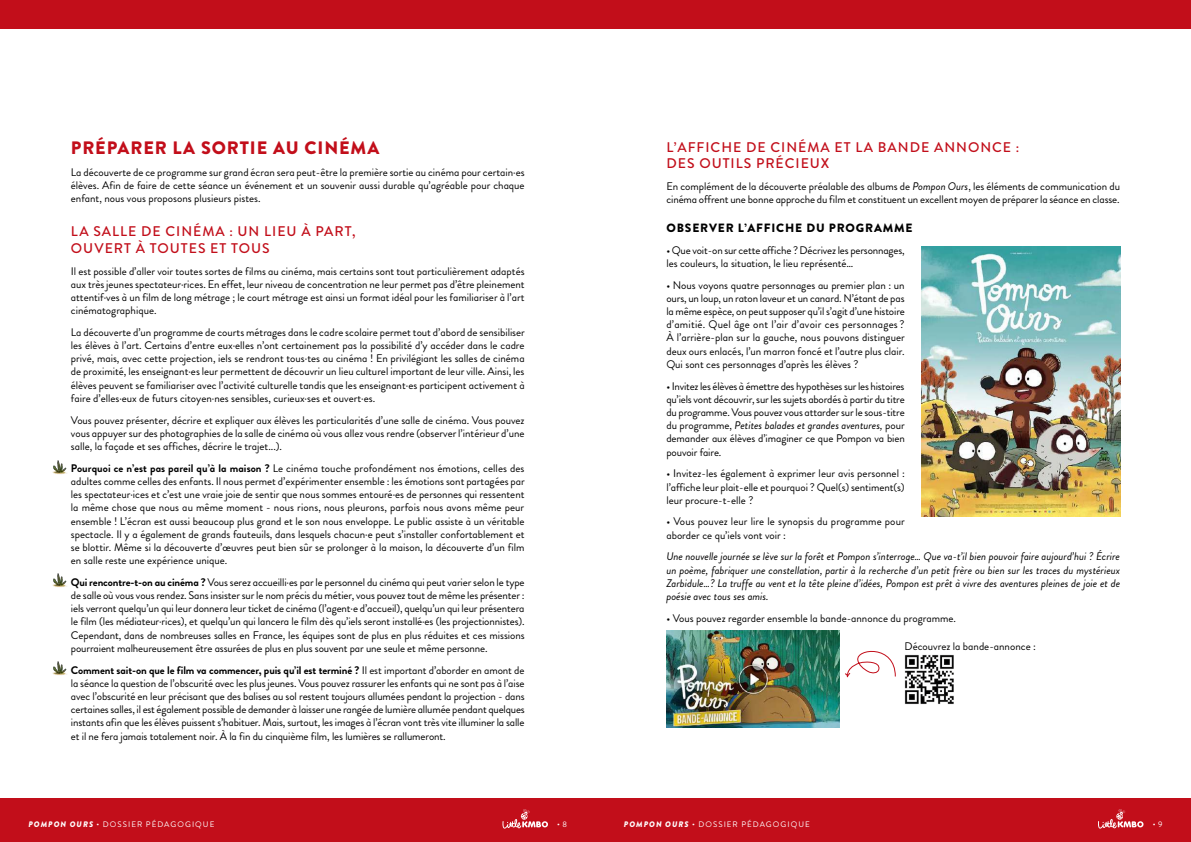
<style>
.page{position:relative;width:1191px;height:842px;background:#fff}
.page>*{position:absolute;margin:0;border:0;box-sizing:border-box;transform-origin:0 0}
.t1{font:900 18px "Brandon Grotesque";letter-spacing:.05em;color:#c20e1a}
.t2{font:500 14px/16.8px "Brandon Grotesque";letter-spacing:.07em;color:#c20e1a}
.t3{font:900 12px "Brandon Grotesque";letter-spacing:.07em;color:#000}
.t4{font:11px/13.2px "Brandon Grotesque";color:#000;text-align:justify}
.t5{font:italic 11px/13.2px "Brandon Grotesque";color:#000;text-align:justify}
.t6{font:8px "Brandon Grotesque";letter-spacing:.13em;color:#fff}
.s1{font-weight:700}
.s2{font-style:italic}
.s3{font-weight:900;font-style:italic}
</style>
<div class="page">
<div style="left:0;top:798px;width:1191px;height:44px;background:#c20e1a"></div>
<svg style="left:502px;top:809px;width:46px;height:19px"></svg>
<div style="left:0;top:0;width:1191px;height:28px;background:#c20e1a"></div>
<svg style="left:1098px;top:809px;width:45px;height:19px"></svg>
<img style="left:921px;top:247px;width:199px;height:270px">
<img style="left:904px;top:655px;width:50px;height:49px">
<svg style="left:845px;top:650px;width:51px;height:28px"></svg>
<img style="left:52px;top:661px;width:15px;height:14px">
<img style="left:52px;top:573px;width:15px;height:14px">
<img style="left:52px;top:460px;width:15px;height:14px">
<img style="left:666px;top:631px;width:173px;height:97px">
<h1 class="t1" style="left:71px;top:135px;width:310px">PRÉPARER LA SORTIE AU CINÉMA</h1>
<p class="t4" style="left:71px;top:166px;width:455px">La découverte de ce programme sur grand écran sera peut-être la première sortie au cinéma pour certain·es élèves. Afin de faire de cette séance un événement et un souvenir aussi durable qu’agréable pour chaque enfant, nous vous proposons plusieurs pistes.</p>
<p class="t2" style="left:71px;top:223px;width:286px">LA SALLE DE CINÉMA : UN LIEU À PART,<br>OUVERT À TOUTES ET TOUS</p>
<p class="t4" style="left:71px;top:264px;width:455px">Il est possible d’aller voir toutes sortes de films au cinéma, mais certains sont tout particulièrement adaptés aux très jeunes spectateur·rices. En effet, leur niveau de concentration ne leur permet pas d’être pleinement attentif·ves à un film de long métrage ; le court métrage est ainsi un format idéal pour les familiariser à l’art cinématographique.</p>
<p class="t4" style="left:71px;top:326px;width:455px">La découverte d’un programme de courts métrages dans le cadre scolaire permet tout d’abord de sensibiliser les élèves à l’art. Certains d’entre eux·elles n’ont certainement pas la possibilité d’y accéder dans le cadre privé, mais, avec cette projection, iels se rendront tous·tes au cinéma ! En privilégiant les salles de cinéma de proximité, les enseignant·es leur permettent de découvrir un lieu culturel important de leur ville. Ainsi, les élèves peuvent se familiariser avec l’activité culturelle tandis que les enseignant·es participent activement à faire d’elles·eux de futurs citoyen·nes sensibles, curieux·ses et ouvert·es.</p>
<p class="t4" style="left:71px;top:413px;width:455px">Vous pouvez présenter, décrire et expliquer aux élèves les particularités d’une salle de cinéma. Vous pouvez vous appuyer sur des photographies de la salle de cinéma où vous allez vous rendre (observer l’intérieur d’une salle, la façade et ses affiches, décrire le trajet...).</p>
<p class="t4" style="left:71px;top:461px;width:455px"><span class="s1">Pourquoi ce n’est pas pareil qu’à la maison ?</span> Le cinéma touche profondément nos émotions, celles des adultes comme celles des enfants. Il nous permet d’expérimenter ensemble : les émotions sont partagées par les spectateur·ices et c’est une vraie joie de sentir que nous sommes entouré·es de personnes qui ressentent la même chose que nous au même moment - nous rions, nous pleurons, parfois nous avons même peur ensemble ! L’écran est aussi beaucoup plus grand et le son nous enveloppe. Le public assiste à un véritable spectacle. Il y a également de grands fauteuils, dans lesquels chacun·e peut s’installer confortablement et se blottir. Même si la découverte d’œuvres peut bien sûr se prolonger à la maison, la découverte d’un film en salle reste une expérience unique.</p>
<p class="t4" style="left:71px;top:576px;width:455px"><span class="s1">Qui rencontre-t-on au cinéma ?</span> Vous serez accueilli·es par le personnel du cinéma qui peut varier selon le type de salle où vous vous rendez. Sans insister sur le nom précis du métier, vous pouvez tout de même les présenter : iels verront quelqu’un qui leur donnera leur ticket de cinéma (l’agent·e d’accueil), quelqu’un qui leur présentera le film (les médiateur·rices), et quelqu’un qui lancera le film dès qu’iels seront installé·es (les projectionnistes).<br>Cependant, dans de nombreuses salles en France, les équipes sont de plus en plus réduites et ces missions pourraient malheureusement être assurées de plus en plus souvent par une seule et même personne.</p>
<p class="t4" style="left:71px;top:663px;width:455px"><span class="s1">Comment sait-on que le film va commencer, puis qu’il est terminé ?</span> Il est important d’aborder en amont de la séance la question de l’obscurité avec les plus jeunes. Vous pouvez rassurer les enfants qui ne sont pas à l’aise avec l’obscurité en leur précisant que des balises au sol restent toujours allumées pendant la projection - dans certaines salles, il est également possible de demander à laisser une rangée de lumière allumée pendant quelques instants afin que les élèves puissent s’habituer. Mais, surtout, les images à l’écran vont très vite illuminer la salle et il ne fera jamais totalement noir. À la fin du cinquième film, les lumières se rallumeront.</p>
<p class="t2" style="left:666px;top:139px;width:354px">L’AFFICHE DE CINÉMA ET LA BANDE ANNONCE :<br>DES OUTILS PRÉCIEUX</p>
<p class="t4" style="left:666px;top:180px;width:455px">En complément de la découverte préalable des albums de <span class="s2">Pompon Ours</span>, les éléments de communication du cinéma offrent une bonne approche du film et constituent un excellent moyen de préparer la séance en classe.</p>
<p class="t3" style="left:666px;top:219px;width:248px">OBSERVER L’AFFICHE DU PROGRAMME</p>
<p class="t4" style="left:666px;top:244px;width:240px">• Que voit-on sur cette affiche ? Décrivez les personnages, les couleurs, la situation, le lieu représenté…</p>
<p class="t4" style="left:666px;top:278px;width:240px">• Nous voyons quatre personnages au premier plan : un ours, un loup, un raton laveur et un canard. N’étant de pas la même espèce, on peut supposer qu’il s’agit d’une histoire d’amitié. Quel âge ont l’air d’avoir ces personnages ?<br>À l’arrière-plan sur la gauche, nous pouvons distinguer deux ours enlacés, l’un marron foncé et l’autre plus clair.<br>Qui sont ces personnages d’après les élèves ?</p>
<p class="t4" style="left:666px;top:379px;width:240px">• Invitez les élèves à émettre des hypothèses sur les histoires qu’iels vont découvrir, sur les sujets abordés à partir du titre du programme. Vous pouvez vous attarder sur le sous-titre du programme, <span class="s2">Petites balades et grandes aventures,</span> pour demander aux élèves d’imaginer ce que Pompon va bien pouvoir faire.</p>
<p class="t4" style="left:666px;top:467px;width:240px">• Invitez-les également à exprimer leur avis personnel : l’affiche leur plait-elle et pourquoi ? Quel(s) sentiment(s) leur procure-t-elle ?</p>
<p class="t4" style="left:666px;top:515px;width:240px">• Vous pouvez leur lire le synopsis du programme pour aborder ce qu’iels vont voir :</p>
<p class="t5" style="left:666px;top:550px;width:455px">Une nouvelle journée se lève sur la forêt et Pompon s’interroge… Que va-t’il bien pouvoir faire aujourd’hui ? Écrire un poème, fabriquer une constellation, partir à la recherche d’un petit frère ou bien sur les traces du mystérieux Zarbidule…? La truffe au vent et la tête pleine d’idées, Pompon est prêt à vivre des aventures pleines de joie et de poésie avec tous ses amis.</p>
<p class="t4" style="left:666px;top:611px;width:291px">• Vous pouvez regarder ensemble la bande-annonce du programme.</p>
<p class="t4" style="left:904px;top:640px;width:133px">Découvrez la bande-annonce :</p>
<p class="t6" style="left:28px;top:819px;width:188px"><span class="s3">POMPON OURS</span> • DOSSIER PÉDAGOGIQUE</p>
<p class="t6" style="left:557px;top:819px;width:11px">• 8</p>
<p class="t6" style="left:624px;top:819px;width:188px"><span class="s3">POMPON OURS</span> • DOSSIER PÉDAGOGIQUE</p>
<p class="t6" style="left:1152px;top:819px;width:11px">• 9</p>
</div>
